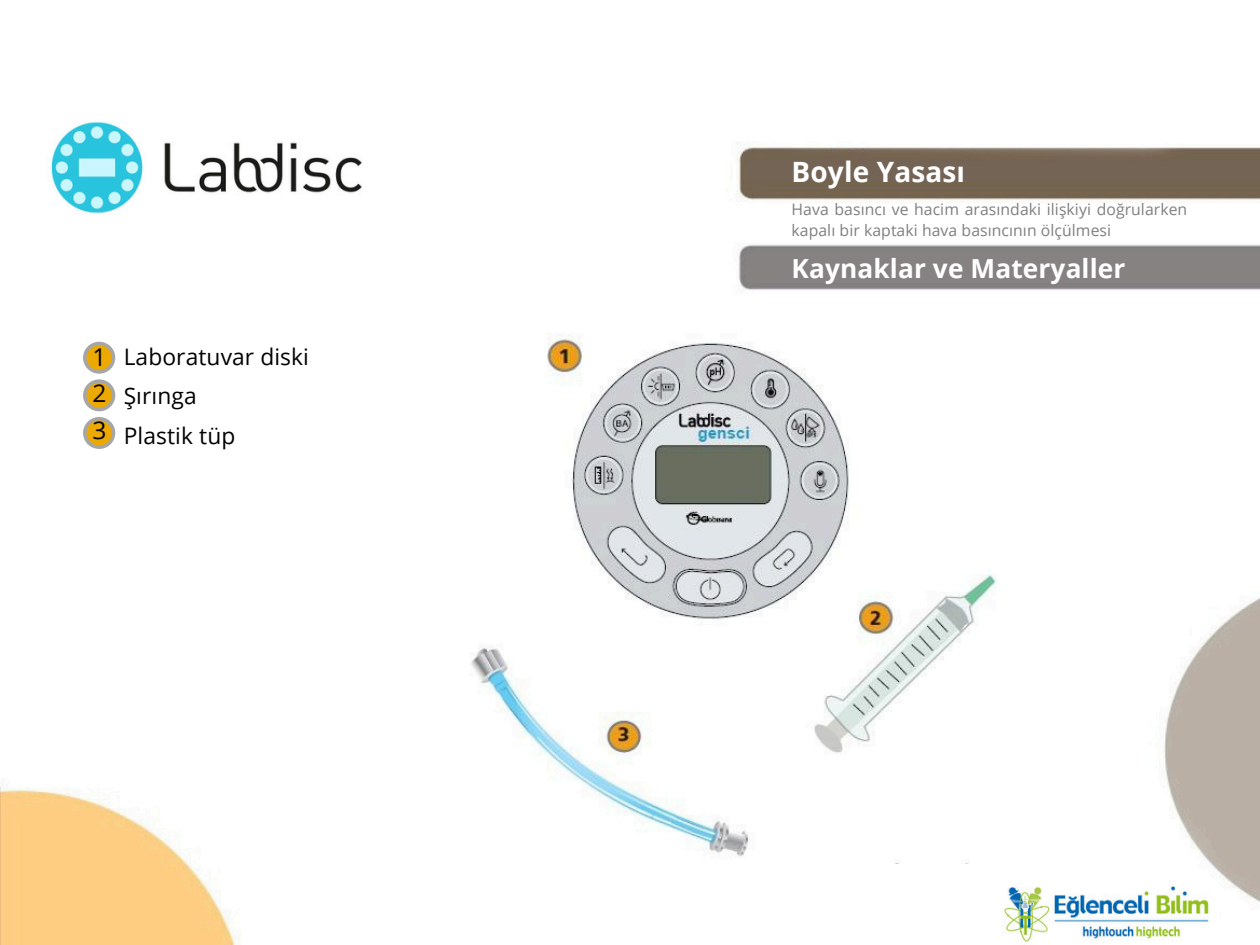
<style>
.page{position:relative;width:1260px;height:945px;background:#fff}
.page>*{position:absolute;margin:0;border:0;box-sizing:border-box;transform-origin:0 0}
.t1{font:700 28px "Open Sans";letter-spacing:.005em;color:#fff}
.t2{font:700 26.25px "Open Sans";letter-spacing:.005em;color:#fff}
.t3{font:24.5px/36.8px "Open Sans";color:#000;text-align:justify}
.t4{font:22.75px/39.4px "Open Sans";letter-spacing:.005em;color:#000}
.t5{font:15.75px/21px "Open Sans";letter-spacing:.005em;color:#7f7f7f}
</style>
<div class="page">
<img style="left:0;top:121px;width:1260px;height:824px">
<div style="left:85px;top:343px;width:29px;height:29px;background:#eca902;border-radius:50%"></div>
<div style="left:83px;top:342px;width:32px;height:32px;border:4px solid #a6a6a6;border-radius:50%"></div>
<div style="left:85px;top:381px;width:29px;height:29px;background:#eca902;border-radius:50%"></div>
<div style="left:83px;top:379px;width:32px;height:32px;border:4px solid #a6a6a6;border-radius:50%"></div>
<div style="left:85px;top:419px;width:29px;height:28px;background:#eca902;border-radius:50%"></div>
<div style="left:83px;top:417px;width:32px;height:32px;border:4px solid #a6a6a6;border-radius:50%"></div>
<img style="left:461px;top:334px;width:548px;height:530px">
<h2 class="t3" style="left:93px;top:338px;width:15px">1<br>2<br>3</h2>
<h1 class="t4" style="left:124px;top:336px;width:187px">Laboratuvar diski<br>Şırınga<br>Plastik tüp</h1>
<p class="t1" style="left:792px;top:152px;width:175px">Boyle Yasası</p>
<h1 class="t5" style="left:792px;top:199px;width:397px">Hava basıncı ve hacim arasındaki ilişkiyi doğrularken kapalı bir kaptaki hava basıncının ölçülmesi</h1>
<h2 class="t2" style="left:792px;top:250px;width:335px">Kaynaklar ve Materyaller</h2>
</div>
